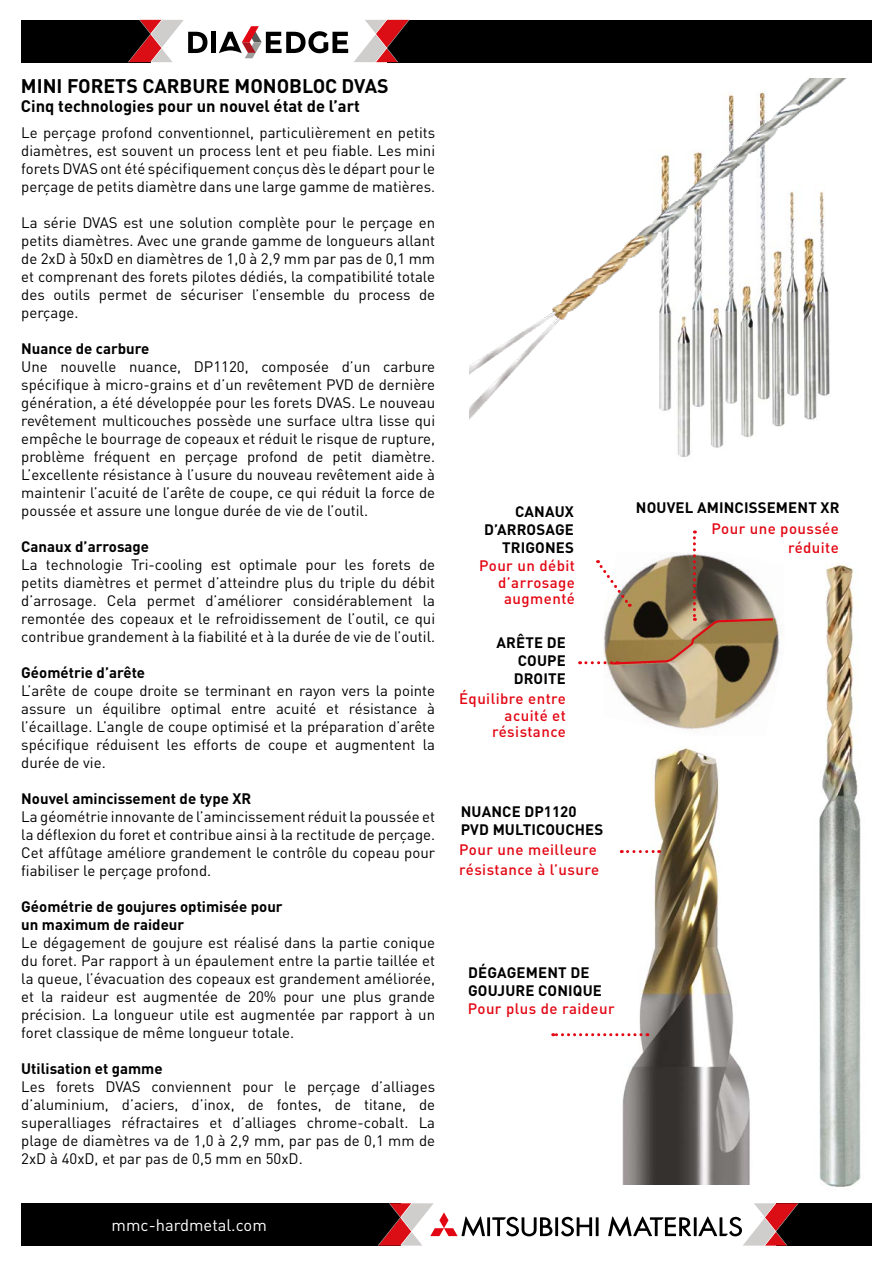
<style>
.page{position:relative;width:893px;height:1263px;background:#fff}
.page>*{position:absolute;margin:0;border:0;box-sizing:border-box;transform-origin:0 0}
.t1{font:700 19.5px "DIN Pro";color:#000}
.Main_text{font:700 16.5px "DIN Pro";color:#000}
.t2{font:16.5px "DIN Pro";color:#fff}
.Main_text-2{font:15px/18px "DIN Pro";color:#000;text-align:justify}
.Main_text-3{font:700 15px/18px "DIN Pro";color:#000}
.ADDRESS{font:500 15px/16.5px "DIN Pro";letter-spacing:.03em;color:#e30613;text-align:right}
.MSS1_Highlight_Headl{font:700 15px/18px "DIN Pro";letter-spacing:.01em;color:#000}
</style>
<div class="page">
<div style="left:21px;top:1203px;width:379px;height:42px;background:#000"></div>
<hr style="left:487px;top:1217px;width:3px;height:19px;background:#000">
<hr style="left:596px;top:1217px;width:3px;height:19px;background:#000">
<hr style="left:555px;top:1217px;width:3px;height:19px;background:#000">
<svg style="left:561px;top:1217px;width:31px;height:19px"></svg>
<svg style="left:492px;top:1217px;width:60px;height:19px"></svg>
<hr style="left:694px;top:1217px;width:3px;height:19px;background:#000">
<svg style="left:608px;top:1216px;width:83px;height:20px"></svg>
<svg style="left:378px;top:1203px;width:107px;height:42px"></svg>
<div style="left:387px;top:20px;width:485px;height:42px;background:#000"></div>
<div style="left:21px;top:20px;width:130px;height:42px;background:#000"></div>
<div style="left:776px;top:1203px;width:96px;height:42px;background:#000"></div>
<svg style="left:698px;top:1203px;width:100px;height:42px"></svg>
<svg style="left:128px;top:20px;width:79px;height:42px"></svg>
<hr style="left:212px;top:32px;width:4px;height:21px;background:#000">
<svg style="left:219px;top:20px;width:190px;height:42px"></svg>
<img style="left:608px;top:617px;width:174px;height:113px">
<img style="left:469px;top:79px;width:377px;height:375px">
<img style="left:619px;top:747px;width:131px;height:437px">
<img style="left:819px;top:563px;width:42px;height:624px">
<svg style="left:580px;top:530px;width:195px;height:136px"></svg>
<svg style="left:553px;top:1033px;width:88px;height:3px"></svg>
<svg style="left:621px;top:850px;width:39px;height:3px"></svg>
<p class="t1" style="left:21px;top:69px;width:369px">MINI FORETS CARBURE MONOBLOC DVAS</p>
<p class="Main_text" style="left:21px;top:92px;width:340px">Cinq technologies pour un nouvel état de l’art</p>
<p class="Main_text-2" style="left:21px;top:122px;width:415px">Le perçage profond conventionnel, particulièrement en petits diamètres, est souvent un process lent et peu fiable. Les mini forets DVAS ont été spécifiquement conçus dès le départ pour le perçage de petits diamètre dans une large gamme de matières.</p>
<p class="Main_text-2" style="left:21px;top:212px;width:415px">La série DVAS est une solution complète pour le perçage en petits diamètres. Avec une grande gamme de longueurs allant de 2xD à 50xD en diamètres de 1,0 à 2,9 mm par pas de 0,1 mm et comprenant des forets pilotes dédiés, la compatibilité totale des outils permet de sécuriser l’ensemble du process de perçage.</p>
<p class="Main_text-3" style="left:21px;top:338px;width:130px">Nuance de carbure</p>
<p class="Main_text-2" style="left:21px;top:356px;width:415px">Une nouvelle nuance, DP1120, composée d’un carbure spécifique à micro-grains et d’un revêtement PVD de dernière génération, a été développée pour les forets DVAS. Le nouveau revêtement multicouches possède une surface ultra lisse qui empêche le bourrage de copeaux et réduit le risque de rupture, problème fréquent en perçage profond de petit diamètre.<br>L’excellente résistance à l’usure du nouveau revêtement aide à maintenir l’acuité de l’arête de coupe, ce qui réduit la force de poussée et assure une longue durée de vie de l’outil.</p>
<p class="Main_text-3" style="left:21px;top:536px;width:129px">Canaux d’arrosage</p>
<p class="Main_text-2" style="left:21px;top:554px;width:415px">La technologie Tri-cooling est optimale pour les forets de petits diamètres et permet d’atteindre plus du triple du débit d’arrosage. Cela permet d’améliorer considérablement la remontée des copeaux et le refroidissement de l’outil, ce qui contribue grandement à la fiabilité et à la durée de vie de l’outil.</p>
<p class="Main_text-3" style="left:21px;top:662px;width:125px">Géométrie d’arête</p>
<p class="Main_text-2" style="left:21px;top:680px;width:415px">L’arête de coupe droite se terminant en rayon vers la pointe assure un équilibre optimal entre acuité et résistance à l’écaillage. L’angle de coupe optimisé et la préparation d’arête spécifique réduisent les efforts de coupe et augmentent la durée de vie.</p>
<p class="Main_text-3" style="left:21px;top:788px;width:232px">Nouvel amincissement de type XR</p>
<p class="Main_text-2" style="left:21px;top:806px;width:415px">La géométrie innovante de l’amincissement réduit la poussée et la déflexion du foret et contribue ainsi à la rectitude de perçage.<br>Cet affûtage améliore grandement le contrôle du copeau pour fiabiliser le perçage profond.</p>
<p class="Main_text-3" style="left:21px;top:896px;width:263px">Géométrie de goujures optimisée pour un maximum de raideur</p>
<p class="Main_text-2" style="left:21px;top:932px;width:415px">Le dégagement de goujure est réalisé dans la partie conique du foret. Par rapport à un épaulement entre la partie taillée et la queue, l’évacuation des copeaux est grandement améliorée, et la raideur est augmentée de 20% pour une plus grande précision. La longueur utile est augmentée par rapport à un foret classique de même longueur totale.</p>
<p class="Main_text-3" style="left:21px;top:1058px;width:143px">Utilisation et gamme</p>
<p class="Main_text-2" style="left:21px;top:1076px;width:415px">Les forets DVAS conviennent pour le perçage d’alliages d’aluminium, d’aciers, d’inox, de fontes, de titane, de superalliages réfractaires et d’alliages chrome-cobalt. La plage de diamètres va de 1,0 à 2,9 mm, par pas de 0,1 mm de 2xD à 40xD, et par pas de 0,5 mm en 50xD.</p>
<p class="t2" style="left:112px;top:1212px;width:157px">mmc-hardmetal.com</p>
<p class="MSS1_Highlight_Headl" style="left:484px;top:501px;width:91px;text-align:right">CANAUX<br>D’ARROSAGE<br>TRIGONES</p>
<p class="ADDRESS" style="left:479px;top:556px;width:97px">Pour un débit d’arrosage augmenté</p>
<p class="MSS1_Highlight_Headl" style="left:514px;top:632px;width:54px;text-align:justify;text-indent:-17px">ARÊTE DE COUPE DROITE</p>
<p class="ADDRESS" style="left:459px;top:689px;width:108px">Équilibre entre acuité et résistance</p>
<p class="MSS1_Highlight_Headl" style="left:461px;top:801px;width:144px">NUANCE DP1120<br>PVD MULTICOUCHES</p>
<p class="ADDRESS" style="left:459px;top:838px;width:141px;line-height:19.5px;text-align:left">Pour une meilleure résistance à l’usure</p>
<p class="MSS1_Highlight_Headl" style="left:636px;top:497px;width:205px">NOUVEL AMINCISSEMENT XR</p>
<p class="ADDRESS" style="left:711px;top:517px;width:129px;line-height:19.5px">Pour une poussée réduite</p>
<p class="MSS1_Highlight_Headl" style="left:468px;top:962px;width:135px">DÉGAGEMENT DE<br>GOUJURE CONIQUE</p>
<p class="ADDRESS" style="left:468px;top:999px;width:148px">Pour plus de raideur</p>
</div>
